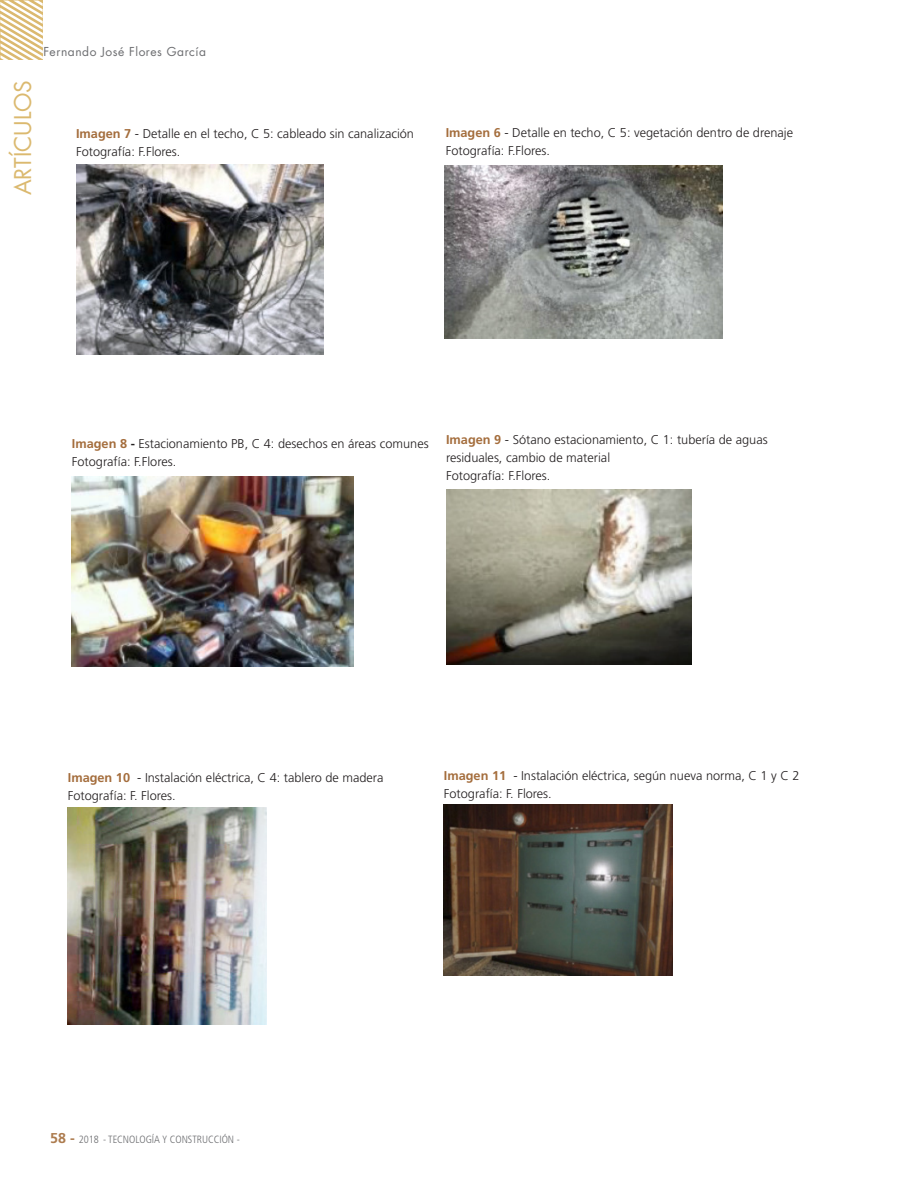
<style>
.page{position:relative;width:918px;height:1188px;background:#fff}
.page>*{position:absolute;margin:0;border:0;box-sizing:border-box;transform-origin:0 0}
.t1{font:22.5px "Futura";color:#dbb96f}
.REFERENCIAS_CUADROS{font:300 12.75px/18px "Frutiger";color:#231f20}
.Cabezales{font:12px "Futura";letter-spacing:.045em;color:#6c6d70}
.t2{font:300 condensed 10.5px "Frutiger";color:#6c6d70}
.s1{font-weight:700;color:#a46d3c}
.s2{font-weight:700}
.s3{font-weight:700;font-stretch:normal;font-size:14.25px;color:#ad7c4f}
</style>
<div class="page">
<svg style="left:0;top:1px;width:43px;height:59px"></svg>
<img style="left:76px;top:165px;width:248px;height:190px">
<img style="left:72px;top:477px;width:281px;height:190px">
<img style="left:446px;top:490px;width:246px;height:174px">
<img style="left:68px;top:807px;width:198px;height:217px">
<img style="left:444px;top:805px;width:228px;height:171px">
<img style="left:444px;top:165px;width:279px;height:173px">
<h1 class="t1" style="left:9px;top:195px;width:117px;rotate:-90deg">ARTÍCULOS</h1>
<p class="Cabezales" style="left:43px;top:44px;width:164px">Fernando José Flores García</p>
<p class="REFERENCIAS_CUADROS" style="left:76px;top:124px;width:339px"><span class="s1">Imagen 7</span> - Detalle en el techo, C 5: cableado sin canalización</p>
<p class="REFERENCIAS_CUADROS" style="left:76px;top:142px;width:106px">Fotografía: F.Flores.</p>
<p class="REFERENCIAS_CUADROS" style="left:446px;top:124px;width:349px"><span class="s1">Imagen 6</span> - Detalle en techo, C 5: vegetación dentro de drenaje</p>
<p class="REFERENCIAS_CUADROS" style="left:446px;top:142px;width:106px">Fotografía: F.Flores.</p>
<p class="REFERENCIAS_CUADROS" style="left:72px;top:435px;width:358px"><span class="s1">Imagen 8</span> <span class="s2">-</span> Estacionamiento PB, C 4: desechos en áreas comunes</p>
<p class="REFERENCIAS_CUADROS" style="left:72px;top:453px;width:106px">Fotografía: F.Flores.</p>
<p class="REFERENCIAS_CUADROS" style="left:446px;top:430px;width:323px"><span class="s1">Imagen 9</span> - Sótano estacionamiento, C 1: tubería de aguas residuales, cambio de material</p>
<p class="REFERENCIAS_CUADROS" style="left:446px;top:466px;width:106px">Fotografía: F.Flores.</p>
<p class="REFERENCIAS_CUADROS" style="left:68px;top:768px;width:317px"><span class="s1">Imagen 10</span> - Instalación eléctrica, C 4: tablero de madera</p>
<p class="REFERENCIAS_CUADROS" style="left:68px;top:786px;width:109px">Fotografía: F. Flores.</p>
<p class="REFERENCIAS_CUADROS" style="left:444px;top:767px;width:357px"><span class="s1">Imagen 11</span> - Instalación eléctrica, según nueva norma, C 1 y C 2</p>
<p class="REFERENCIAS_CUADROS" style="left:444px;top:785px;width:109px">Fotografía: F. Flores.</p>
<p class="t2" style="left:50px;top:1133px;width:191px"><span class="s3">58 -</span> 2018 - TECNOLOGÍA Y CONSTRUCCIÓN -</p>
</div>
